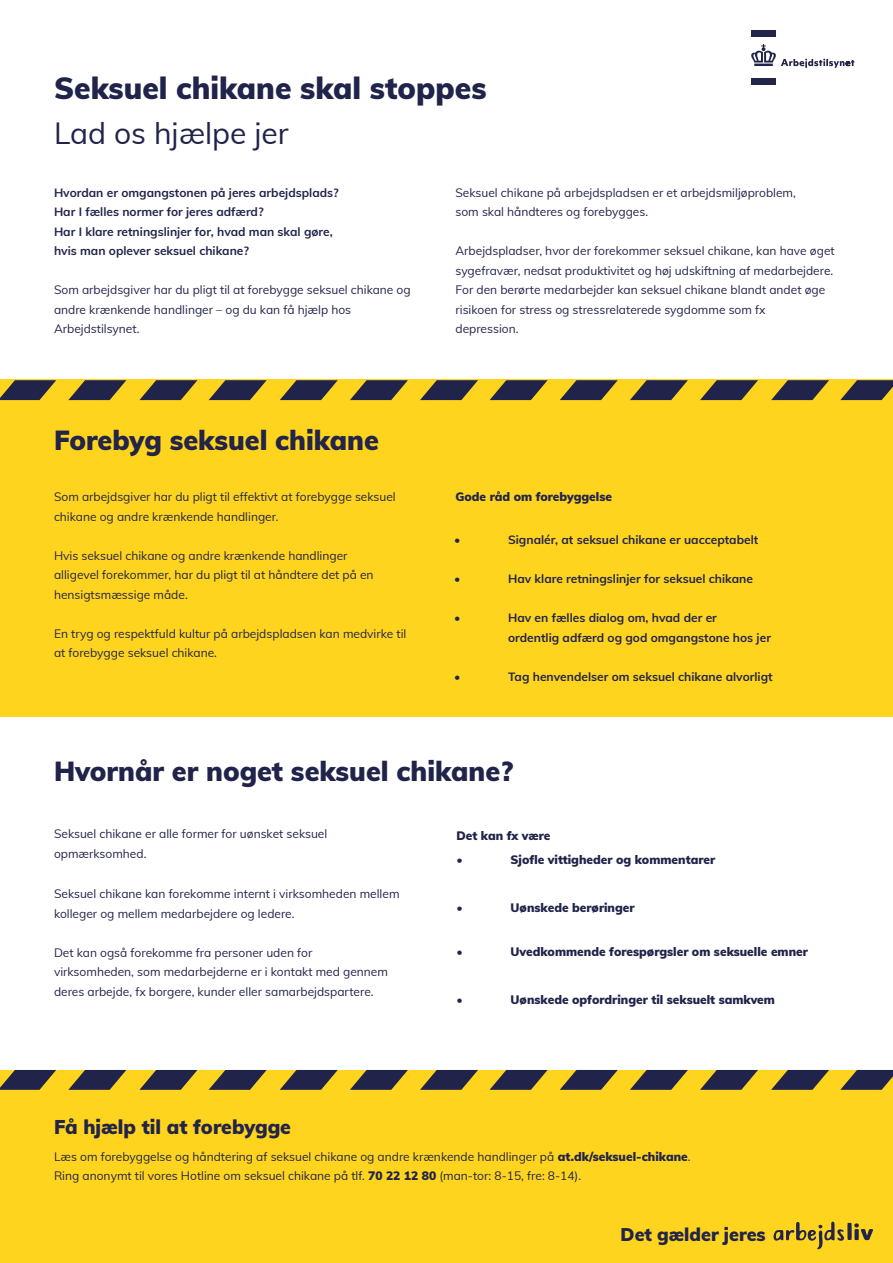
<style>
.page{position:relative;width:893px;height:1263px;background:#fff}
.page>*{position:absolute;margin:0;border:0;box-sizing:border-box;transform-origin:0 0}
.t1{font:900 30px "Muli";color:#21244a}
.t2{font:30px "Muli";color:#21244a}
.t3{font:900 27px "Muli";color:#21244a}
.t4{font:900 27px "Muli";color:#222449}
.t5{font:900 19.5px "Muli";color:#222449}
.t6{font:900 18px "Muli";color:#222449}
.t7{font:12px/19.5px "Muli";color:#21244a}
.t8{font:12px/19.5px "Muli";color:#222449}
.t9{font:700 12px/19.5px "Muli";color:#222449}
.t10{font:700 12px/19.5px "Muli";color:#21244a}
.t11{font:900 12px/24px "Muli";color:#21244a}
.t12{font:900 12px "Muli";color:#222449}
.s1{font-weight:900}
</style>
<div class="page">
<div style="left:0;top:379px;width:893px;height:338px;background:#ffd41f"></div>
<div style="left:0;top:1090px;width:893px;height:173px;background:#ffd41f"></div>
<svg style="left:773px;top:1221px;width:100px;height:28px"></svg>
<div style="left:751px;top:30px;width:25px;height:6px;background:#222449"></div>
<svg style="left:751px;top:44px;width:103px;height:24px"></svg>
<div style="left:751px;top:78px;width:25px;height:6px;background:#222449"></div>
<div style="left:0;top:1070px;width:893px;height:20px;background:#ffd41f"></div>
<svg style="left:0;top:1070px;width:56px;height:20px"></svg>
<svg style="left:68px;top:1070px;width:58px;height:20px"></svg>
<svg style="left:209px;top:1070px;width:58px;height:20px"></svg>
<svg style="left:139px;top:1070px;width:58px;height:20px"></svg>
<svg style="left:280px;top:1070px;width:58px;height:20px"></svg>
<svg style="left:350px;top:1070px;width:58px;height:20px"></svg>
<svg style="left:420px;top:1070px;width:58px;height:20px"></svg>
<svg style="left:490px;top:1070px;width:58px;height:20px"></svg>
<svg style="left:560px;top:1070px;width:58px;height:20px"></svg>
<svg style="left:630px;top:1070px;width:58px;height:20px"></svg>
<svg style="left:700px;top:1070px;width:58px;height:20px"></svg>
<svg style="left:840px;top:1070px;width:53px;height:20px"></svg>
<svg style="left:771px;top:1070px;width:58px;height:20px"></svg>
<svg style="left:0;top:380px;width:56px;height:20px"></svg>
<svg style="left:68px;top:380px;width:58px;height:20px"></svg>
<svg style="left:209px;top:380px;width:58px;height:20px"></svg>
<svg style="left:139px;top:380px;width:58px;height:20px"></svg>
<svg style="left:280px;top:380px;width:58px;height:20px"></svg>
<svg style="left:350px;top:380px;width:58px;height:20px"></svg>
<svg style="left:420px;top:380px;width:58px;height:20px"></svg>
<svg style="left:490px;top:380px;width:58px;height:20px"></svg>
<svg style="left:560px;top:380px;width:58px;height:20px"></svg>
<svg style="left:630px;top:380px;width:58px;height:20px"></svg>
<svg style="left:700px;top:380px;width:58px;height:20px"></svg>
<svg style="left:840px;top:380px;width:53px;height:20px"></svg>
<svg style="left:771px;top:380px;width:58px;height:20px"></svg>
<h1 class="t1" style="left:54px;top:66px;width:434px">Seksuel chikane skal stoppes</h1>
<h1 class="t2" style="left:54px;top:111px;width:236px">Lad os hjælpe jer</h1>
<p class="t10" style="left:54px;top:182px;width:286px">Hvordan er omgangstonen på jeres arbejdsplads?<br>Har I fælles normer for jeres adfærd?<br>Har I klare retningslinjer for, hvad man skal gøre, hvis man oplever seksuel chikane?</p>
<p class="t7" style="left:54px;top:279px;width:358px">Som arbejdsgiver har du pligt til at forebygge seksuel chikane og andre krænkende handlinger – og du kan få hjælp hos<br>Arbejdstilsynet.</p>
<h2 class="t4" style="left:54px;top:421px;width:327px">Forebyg seksuel chikane</h2>
<p class="t8" style="left:54px;top:486px;width:343px">Som arbejdsgiver har du pligt til effektivt at forebygge seksuel chikane og andre krænkende handlinger.</p>
<p class="t8" style="left:54px;top:545px;width:321px">Hvis seksuel chikane og andre krænkende handlinger alligevel forekommer, har du pligt til at håndtere det på en hensigtsmæssige måde.</p>
<p class="t8" style="left:54px;top:623px;width:354px">En tryg og respektfuld kultur på arbejdspladsen kan medvirke til at forebygge seksuel chikane.</p>
<p class="t7" style="left:455px;top:182px;width:342px">Seksuel chikane på arbejdspladsen er et arbejdsmiljøproblem, som skal håndteres og forebygges.</p>
<p class="t7" style="left:455px;top:240px;width:381px">Arbejdspladser, hvor der forekommer seksuel chikane, kan have øget sygefravær, nedsat produktivitet og høj udskiftning af medarbejdere.<br>For den berørte medarbejder kan seksuel chikane blandt andet øge risikoen for stress og stressrelaterede sygdomme som fx<br>depression.</p>
<p class="t12" style="left:455px;top:488px;width:158px">Gode råd om forebyggelse</p>
<p class="t9" style="left:454px;top:530px;width:8px">•</p>
<p class="t9" style="left:508px;top:530px;width:252px">Signalér, at seksuel chikane er uacceptabelt</p>
<p class="t9" style="left:454px;top:569px;width:8px">•</p>
<p class="t9" style="left:508px;top:569px;width:246px">Hav klare retningslinjer for seksuel chikane</p>
<p class="t9" style="left:454px;top:608px;width:8px">•</p>
<p class="t9" style="left:508px;top:608px;width:264px">Hav en fælles dialog om, hvad der er ordentlig adfærd og god omgangstone hos jer</p>
<p class="t9" style="left:454px;top:666px;width:8px">•</p>
<p class="t9" style="left:508px;top:666px;width:266px">Tag henvendelser om seksuel chikane alvorligt</p>
<h2 class="t3" style="left:54px;top:751px;width:461px">Hvornår er noget seksuel chikane?</h2>
<p class="t7" style="left:54px;top:823px;width:275px">Seksuel chikane er alle former for uønsket seksuel opmærksomhed.</p>
<p class="t7" style="left:54px;top:883px;width:347px">Seksuel chikane kan forekomme internt i virksomheden mellem kolleger og mellem medarbejdere og ledere.</p>
<p class="t7" style="left:54px;top:942px;width:335px">Det kan også forekomme fra personer uden for virksomheden, som medarbejderne er i kontakt med gennem deres arbejde, fx borgere, kunder eller samarbejdspartere.</p>
<h3 class="t5" style="left:54px;top:1112px;width:239px">Få hjælp til at forebygge</h3>
<p class="t11" style="left:457px;top:823px;width:95px">Det kan fx være •</p>
<p class="t11" style="left:511px;top:847px;width:206px">Sjofle vittigheder og kommentarer</p>
<p class="t11" style="left:457px;top:895px;width:8px">•</p>
<p class="t11" style="left:511px;top:895px;width:126px">Uønskede berøringer</p>
<p class="t11" style="left:457px;top:939px;width:8px">•</p>
<p class="t11" style="left:511px;top:939px;width:299px">Uvedkommende forespørgsler om seksuelle emner</p>
<p class="t11" style="left:457px;top:987px;width:8px">•</p>
<p class="t11" style="left:511px;top:987px;width:266px">Uønskede opfordringer til seksuelt samkvem</p>
<p class="t8" style="left:54px;top:1146px;width:638px">Læs om forebyggelse og håndtering af seksuel chikane og andre krænkende handlinger på <span class="s1">at.dk/seksuel-chikane</span>.<br>Ring anonymt til vores Hotline om seksuel chikane på tlf. <span class="s1">70 22 12 80</span> (man-tor: 8-15, fre: 8-14).</p>
<h3 class="t6" style="left:621px;top:1221px;width:147px">Det gælder jeres</h3>
</div>
